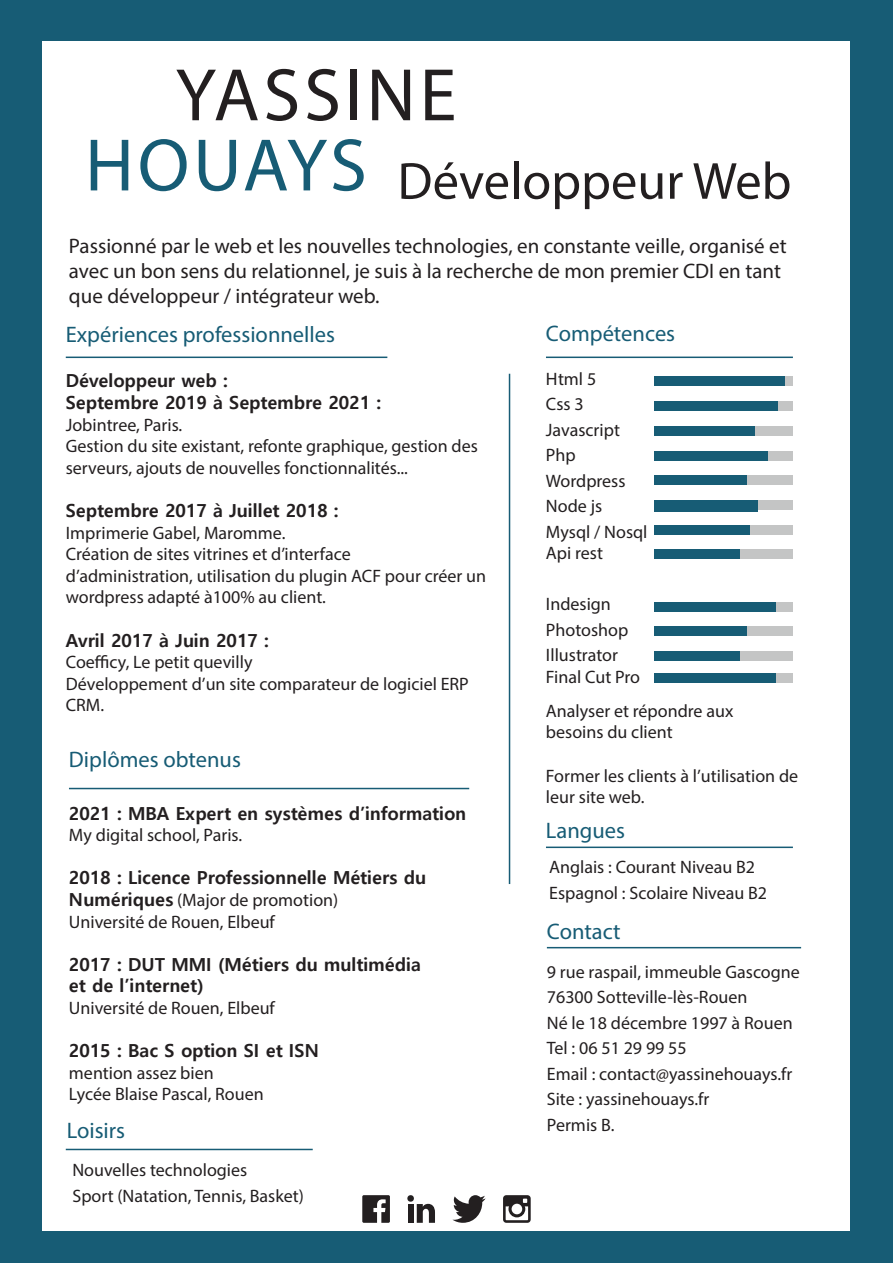
<style>
.page{position:relative;width:893px;height:1263px;background:#175c75}
.page>*{position:absolute;margin:0;border:0;box-sizing:border-box;transform-origin:0 0}
.t1{font:75px "Myriad Pro";letter-spacing:.05em;color:#231f20}
.t2{font:75px "Myriad Pro";letter-spacing:.035em;color:#175c75}
.t3{font:52.5px "Myriad Pro";color:#231f20}
.t4{font:22.5px "Myriad Pro";color:#175c75}
.t5{font:21px/25.2px "Myriad Pro";color:#231f20}
.t6{font:18px/21.6px "Myriad Pro";color:#231f20}
.t7{font:700 18px "Malgun Gothic";color:#231f20}
.s1{font-family:"Malgun Gothic";font-weight:700}
</style>
<div class="page">
<div style="left:43px;top:41px;width:807px;height:1189px;background:#fff"></div>
<div style="left:654px;top:377px;width:139px;height:9px;background:#c4c5c5"></div>
<div style="left:654px;top:401px;width:139px;height:10px;background:#c4c5c5"></div>
<div style="left:654px;top:426px;width:139px;height:9px;background:#c4c5c5"></div>
<div style="left:654px;top:602px;width:139px;height:9px;background:#c4c5c5"></div>
<div style="left:654px;top:451px;width:139px;height:9px;background:#c4c5c5"></div>
<div style="left:654px;top:627px;width:139px;height:9px;background:#c4c5c5"></div>
<div style="left:654px;top:476px;width:139px;height:9px;background:#c4c5c5"></div>
<div style="left:654px;top:652px;width:139px;height:9px;background:#c4c5c5"></div>
<div style="left:654px;top:500px;width:139px;height:10px;background:#c4c5c5"></div>
<div style="left:654px;top:549px;width:139px;height:9px;background:#c4c5c5"></div>
<div style="left:654px;top:525px;width:139px;height:9px;background:#c4c5c5"></div>
<div style="left:654px;top:674px;width:139px;height:9px;background:#c4c5c5"></div>
<div style="left:654px;top:377px;width:130px;height:9px;background:#175c75"></div>
<div style="left:654px;top:401px;width:124px;height:10px;background:#175c75"></div>
<div style="left:654px;top:426px;width:101px;height:9px;background:#175c75"></div>
<div style="left:654px;top:451px;width:113px;height:9px;background:#175c75"></div>
<div style="left:654px;top:476px;width:93px;height:9px;background:#175c75"></div>
<div style="left:654px;top:500px;width:103px;height:12px;background:#175c75"></div>
<div style="left:654px;top:525px;width:96px;height:9px;background:#175c75"></div>
<div style="left:654px;top:602px;width:121px;height:9px;background:#175c75"></div>
<div style="left:654px;top:627px;width:93px;height:9px;background:#175c75"></div>
<div style="left:654px;top:652px;width:85px;height:9px;background:#175c75"></div>
<div style="left:654px;top:549px;width:85px;height:9px;background:#175c75"></div>
<div style="left:654px;top:674px;width:121px;height:9px;background:#175c75"></div>
<hr style="left:66px;top:357px;width:321px;height:1px;background:#175c75">
<hr style="left:546px;top:357px;width:247px;height:1px;background:#175c75">
<hr style="left:546px;top:846px;width:247px;height:2px;background:#175c75">
<hr style="left:66px;top:1149px;width:247px;height:1px;background:#175c75">
<hr style="left:69px;top:788px;width:400px;height:1px;background:#175c75">
<hr style="left:547px;top:947px;width:254px;height:1px;background:#175c75">
<svg style="left:362px;top:1195px;width:28px;height:28px"></svg>
<div style="left:408px;top:1204px;width:5px;height:19px;background:#231f20"></div>
<svg style="left:417px;top:1204px;width:18px;height:19px"></svg>
<div style="left:407px;top:1195px;width:7px;height:7px;background:#231f20;border-radius:50%"></div>
<svg style="left:452px;top:1195px;width:34px;height:28px"></svg>
<svg style="left:503px;top:1195px;width:28px;height:28px"></svg>
<hr style="left:509px;top:374px;width:1px;height:510px;background:#175c75">
<p class="t1" style="left:175px;top:49px;width:283px">YASSINE</p>
<p class="t2" style="left:85px;top:119px;width:283px">HOUAYS</p>
<p class="t3" style="left:397px;top:149px;width:395px">Développeur Web</p>
<p class="t5" style="left:69px;top:233px;width:719px">Passionné par le web et les nouvelles technologies, en constante veille, organisé et avec un bon sens du relationnel, je suis à la recherche de mon premier CDI en tant que développeur / intégrateur web.</p>
<p class="t4" style="left:66px;top:321px;width:271px">Expériences professionnelles</p>
<p class="t7" style="left:66px;top:370px;width:164px">Développeur web :</p>
<p class="t7" style="left:66px;top:392px;width:317px">Septembre 2019 à Septembre 2021 :</p>
<p class="t6" style="left:66px;top:413px;width:118px">Jobintree, Paris.</p>
<p class="t6" style="left:66px;top:435px;width:414px">Gestion du site existant, refonte graphique, gestion des serveurs, ajouts de nouvelles fonctionnalités...</p>
<p class="t7" style="left:66px;top:500px;width:274px">Septembre 2017 à Juillet 2018 :</p>
<p class="t6" style="left:66px;top:521px;width:221px">Imprimerie Gabel, Maromme.</p>
<p class="t6" style="left:66px;top:543px;width:287px">Création de sites vitrines et d’interface</p>
<p class="t6" style="left:66px;top:565px;width:422px">d’administration, utilisation du plugin ACF pour créer un wordpress adapté à100% au client.</p>
<p class="t7" style="left:66px;top:629px;width:205px">Avril 2017 à Juin 2017 :</p>
<p class="t6" style="left:66px;top:651px;width:188px">Coefficy, Le petit quevilly</p>
<p class="t6" style="left:66px;top:673px;width:405px">Développement d’un site comparateur de logiciel ERP<br>CRM.</p>
<p class="t4" style="left:546px;top:320px;width:131px">Compétences</p>
<p class="t6" style="left:546px;top:367px;width:52px">Html 5</p>
<p class="t6" style="left:546px;top:393px;width:39px">Css 3</p>
<p class="t6" style="left:546px;top:418px;width:76px">Javascript</p>
<p class="t6" style="left:546px;top:444px;width:31px">Php</p>
<p class="t6" style="left:546px;top:469px;width:81px">Wordpress</p>
<p class="t6" style="left:546px;top:495px;width:58px">Node js</p>
<p class="t6" style="left:546px;top:520px;width:103px">Mysql / Nosql</p>
<p class="t6" style="left:546px;top:542px;width:59px">Api rest</p>
<p class="t6" style="left:546px;top:593px;width:66px">Indesign</p>
<p class="t6" style="left:546px;top:619px;width:84px">Photoshop</p>
<p class="t6" style="left:546px;top:644px;width:73px">Illustrator</p>
<p class="t6" style="left:546px;top:666px;width:96px">Final Cut Pro</p>
<p class="t6" style="left:546px;top:700px;width:189px">Analyser et répondre aux besoins du client</p>
<p class="t6" style="left:546px;top:764px;width:254px">Former les clients à l’utilisation de leur site web.</p>
<p class="t4" style="left:69px;top:746px;width:173px">Diplômes obtenus</p>
<p class="t7" style="left:69px;top:802px;width:399px">2021 : MBA Expert en systèmes d’information</p>
<p class="t6" style="left:69px;top:824px;width:175px">My digital school, Paris.</p>
<p class="t7" style="left:69px;top:867px;width:359px">2018 : Licence Professionnelle Métiers du</p>
<p class="t6" style="left:69px;top:889px;width:271px"><span class="s1">Numériques</span> (Major de promotion)</p>
<p class="t6" style="left:69px;top:910px;width:207px">Université de Rouen, Elbeuf</p>
<p class="t7" style="left:69px;top:954px;width:353px">2017 : DUT MMI (Métiers du multimédia</p>
<p class="t7" style="left:69px;top:975px;width:136px">et de l’internet)</p>
<p class="t6" style="left:69px;top:997px;width:207px">Université de Rouen, Elbeuf</p>
<p class="t7" style="left:69px;top:1040px;width:252px">2015 : Bac S option SI et ISN</p>
<p class="t6" style="left:69px;top:1062px;width:146px">mention assez bien</p>
<p class="t6" style="left:69px;top:1083px;width:196px">Lycée Blaise Pascal, Rouen</p>
<p class="t4" style="left:546px;top:816px;width:81px">Langues</p>
<p class="t6" style="left:549px;top:856px;width:207px">Anglais : Courant Niveau B2</p>
<p class="t6" style="left:549px;top:882px;width:219px">Espagnol : Scolaire Niveau B2</p>
<p class="t4" style="left:547px;top:918px;width:75px">Contact</p>
<p class="t6" style="left:547px;top:959px;width:254px;line-height:25.5px">9 rue raspail, immeuble Gascogne<br>76300 Sotteville-lès-Rouen</p>
<p class="t6" style="left:547px;top:1011px;width:247px">Né le 18 décembre 1997 à Rouen</p>
<p class="t6" style="left:547px;top:1037px;width:141px">Tel : 06 51 29 99 55</p>
<p class="t6" style="left:547px;top:1062px;width:247px">Email : contact@yassinehouays.fr</p>
<p class="t6" style="left:547px;top:1088px;width:164px">Site : yassinehouays.fr</p>
<p class="t6" style="left:547px;top:1113px;width:69px">Permis B.</p>
<p class="t4" style="left:67px;top:1116px;width:60px">Loisirs</p>
<p class="t6" style="left:72px;top:1159px;width:176px">Nouvelles technologies</p>
<p class="t6" style="left:72px;top:1184px;width:233px">Sport (Natation, Tennis, Basket)</p>
</div>
